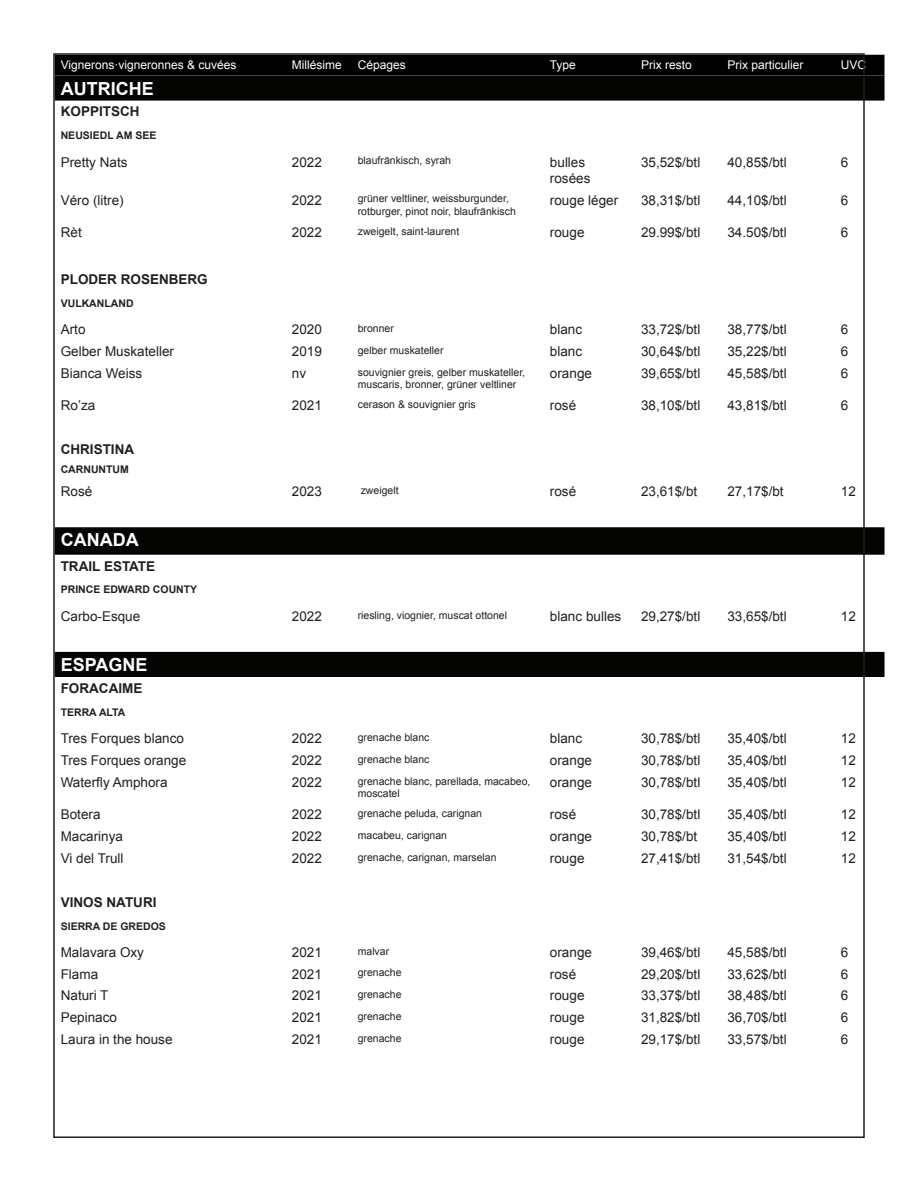
<style>
.page{position:relative;width:918px;height:1188px;background:#fff}
.page>*{position:absolute;margin:0;border:0;box-sizing:border-box;transform-origin:0 0}
.t1{font:700 18px "Arial";color:#fff}
.t2{font:13.5px/16.2px "Arial";color:#231f20}
.t3{font:700 13.5px "Arial";color:#231f20}
.t4{font:12px "Arial";color:#fff}
.t5{font:10.5px/12.6px "Arial";color:#231f20}
.t6{font:700 10.5px "Arial";color:#231f20}
.s1{font-size:12px;color:#fff}
</style>
<div class="page">
<div style="left:56px;top:55px;width:829px;height:46px;background:#040503"></div>
<svg style="left:56px;top:527px;width:829px;height:28px;background:#080907"></svg>
<div style="left:56px;top:652px;width:829px;height:25px;background:#040503"></div>
<p class="t4" style="left:61px;top:57px;width:177px">Vignerons·vigneronnes &amp; cuvées</p>
<p class="t4" style="left:292px;top:57px;width:51px">Millésime</p>
<p class="t4" style="left:358px;top:57px;width:50px">Cépages</p>
<p class="t4" style="left:550px;top:57px;width:28px">Type</p>
<p class="t4" style="left:641px;top:57px;width:52px">Prix resto</p>
<p class="t4" style="left:727px;top:57px;width:78px">Prix particulier</p>
<p class="t4" style="left:841px;top:57px;width:27px">UVC</p>
<p class="t1" style="left:61px;top:76px;width:94px">AUTRICHE</p>
<p class="t3" style="left:61px;top:103px;width:80px">KOPPITSCH</p>
<p class="t6" style="left:61px;top:129px;width:97px">NEUSIEDL AM SEE</p>
<p class="t2" style="left:61px;top:154px;width:68px">Pretty Nats</p>
<p class="t2" style="left:292px;top:154px;width:32px">2022</p>
<p class="t5" style="left:358px;top:155px;width:95px">blaufränkisch, syrah</p>
<p class="t2" style="left:550px;top:154px;width:42px">bulles rosées</p>
<p class="t2" style="left:641px;top:154px;width:61px">35,52$/btl</p>
<p class="t2" style="left:727px;top:154px;width:61px">40,85$/btl</p>
<p class="t2" style="left:841px;top:154px;width:9px">6</p>
<p class="t2" style="left:61px;top:192px;width:65px">Véro (litre)</p>
<p class="t2" style="left:292px;top:192px;width:32px">2022</p>
<p class="t5" style="left:358px;top:193px;width:160px">grüner veltliner, weissburgunder, rotburger, pinot noir, blaufränkisch</p>
<p class="t2" style="left:550px;top:192px;width:70px">rouge léger</p>
<p class="t2" style="left:641px;top:192px;width:61px">38,31$/btl</p>
<p class="t2" style="left:727px;top:192px;width:61px">44,10$/btl</p>
<p class="t2" style="left:841px;top:192px;width:9px">6</p>
<p class="t2" style="left:61px;top:224px;width:23px">Rèt</p>
<p class="t2" style="left:292px;top:224px;width:32px">2022</p>
<p class="t5" style="left:358px;top:225px;width:103px">zweigelt, saint-laurent</p>
<p class="t2" style="left:550px;top:224px;width:36px">rouge</p>
<p class="t2" style="left:641px;top:224px;width:61px">29.99$/btl</p>
<p class="t2" style="left:727px;top:224px;width:61px">34.50$/btl</p>
<p class="t2" style="left:841px;top:224px;width:9px">6</p>
<p class="t3" style="left:61px;top:270px;width:149px">PLODER ROSENBERG</p>
<p class="t6" style="left:61px;top:296px;width:74px">VULKANLAND</p>
<p class="t2" style="left:61px;top:321px;width:26px">Arto</p>
<p class="t2" style="left:292px;top:321px;width:32px">2020</p>
<p class="t5" style="left:358px;top:322px;width:38px">bronner</p>
<p class="t2" style="left:550px;top:321px;width:34px">blanc</p>
<p class="t2" style="left:641px;top:321px;width:61px">33,72$/btl</p>
<p class="t2" style="left:727px;top:321px;width:61px">38,77$/btl</p>
<p class="t2" style="left:841px;top:321px;width:9px">6</p>
<p class="t2" style="left:61px;top:343px;width:115px">Gelber Muskateller</p>
<p class="t2" style="left:292px;top:343px;width:32px">2019</p>
<p class="t5" style="left:358px;top:344px;width:87px">gelber muskateller</p>
<p class="t2" style="left:550px;top:343px;width:34px">blanc</p>
<p class="t2" style="left:641px;top:343px;width:61px">30,64$/btl</p>
<p class="t2" style="left:727px;top:343px;width:61px">35,22$/btl</p>
<p class="t2" style="left:841px;top:343px;width:9px">6</p>
<p class="t2" style="left:61px;top:365px;width:83px">Bianca Weiss</p>
<p class="t2" style="left:292px;top:365px;width:16px">nv</p>
<p class="t5" style="left:358px;top:366px;width:169px">souvignier greis, gelber muskateller, muscaris, bronner, grüner veltliner</p>
<p class="t2" style="left:550px;top:365px;width:44px">orange</p>
<p class="t2" style="left:641px;top:365px;width:61px">39,65$/btl</p>
<p class="t2" style="left:727px;top:365px;width:61px">45,58$/btl</p>
<p class="t2" style="left:841px;top:365px;width:9px">6</p>
<p class="t2" style="left:61px;top:397px;width:36px">Ro’za</p>
<p class="t2" style="left:292px;top:397px;width:32px">2021</p>
<p class="t5" style="left:358px;top:398px;width:119px">cerason &amp; souvignier gris</p>
<p class="t2" style="left:550px;top:397px;width:28px">rosé</p>
<p class="t2" style="left:641px;top:397px;width:61px">38,10$/btl</p>
<p class="t2" style="left:727px;top:397px;width:61px">43,81$/btl</p>
<p class="t2" style="left:841px;top:397px;width:9px">6</p>
<p class="t3" style="left:61px;top:440px;width:75px">CHRISTINA</p>
<p class="t6" style="left:61px;top:463px;width:70px">CARNUNTUM</p>
<p class="t2" style="left:61px;top:483px;width:33px">Rosé</p>
<p class="t2" style="left:292px;top:483px;width:49px">2023 <span class="s1">23</span></p>
<p class="t5" style="left:361px;top:484px;width:39px">zweigelt</p>
<p class="t2" style="left:550px;top:483px;width:28px">rosé</p>
<p class="t2" style="left:641px;top:483px;width:58px">23,61$/bt</p>
<p class="t2" style="left:727px;top:483px;width:58px">27,17$/bt</p>
<p class="t2" style="left:841px;top:483px;width:17px">12</p>
<p class="t1" style="left:61px;top:528px;width:79px">CANADA</p>
<p class="t3" style="left:61px;top:557px;width:96px">TRAIL ESTATE</p>
<p class="t6" style="left:61px;top:583px;width:138px">PRINCE EDWARD COUNTY</p>
<p class="t2" style="left:61px;top:608px;width:81px">Carbo-Esque</p>
<p class="t2" style="left:292px;top:608px;width:32px">2022</p>
<p class="t5" style="left:358px;top:609px;width:151px">riesling, viognier, muscat ottonel</p>
<p class="t2" style="left:550px;top:608px;width:73px">blanc bulles</p>
<p class="t2" style="left:641px;top:608px;width:61px">29,27$/btl</p>
<p class="t2" style="left:727px;top:608px;width:61px">33,65$/btl</p>
<p class="t2" style="left:841px;top:608px;width:17px">12</p>
<p class="t1" style="left:61px;top:653px;width:88px">ESPAGNE</p>
<p class="t3" style="left:61px;top:679px;width:83px">FORACAIME</p>
<p class="t6" style="left:61px;top:706px;width:66px">TERRA ALTA</p>
<p class="t2" style="left:61px;top:731px;width:125px">Tres Forques blanco</p>
<p class="t2" style="left:292px;top:731px;width:32px">2022</p>
<p class="t5" style="left:358px;top:731px;width:73px">grenache blanc</p>
<p class="t2" style="left:550px;top:731px;width:34px">blanc</p>
<p class="t2" style="left:641px;top:731px;width:61px">30,78$/btl</p>
<p class="t2" style="left:727px;top:731px;width:61px">35,40$/btl</p>
<p class="t2" style="left:841px;top:731px;width:17px">12</p>
<p class="t2" style="left:61px;top:753px;width:127px">Tres Forques orange</p>
<p class="t2" style="left:292px;top:753px;width:32px">2022</p>
<p class="t5" style="left:358px;top:753px;width:73px">grenache blanc</p>
<p class="t2" style="left:550px;top:753px;width:44px">orange</p>
<p class="t2" style="left:641px;top:753px;width:61px">30,78$/btl</p>
<p class="t2" style="left:727px;top:753px;width:61px">35,40$/btl</p>
<p class="t2" style="left:841px;top:753px;width:17px">12</p>
<p class="t2" style="left:61px;top:774px;width:108px">Waterfly Amphora</p>
<p class="t2" style="left:292px;top:774px;width:32px">2022</p>
<p class="t5" style="left:358px;top:775px;width:174px">grenache blanc, parellada, macabeo, moscatel</p>
<p class="t2" style="left:550px;top:774px;width:44px">orange</p>
<p class="t2" style="left:641px;top:774px;width:61px">30,78$/btl</p>
<p class="t2" style="left:727px;top:774px;width:61px">35,40$/btl</p>
<p class="t2" style="left:841px;top:774px;width:17px">12</p>
<p class="t2" style="left:61px;top:807px;width:41px">Botera</p>
<p class="t2" style="left:292px;top:807px;width:32px">2022</p>
<p class="t5" style="left:358px;top:807px;width:126px">grenache peluda, carignan</p>
<p class="t2" style="left:550px;top:807px;width:28px">rosé</p>
<p class="t2" style="left:641px;top:807px;width:61px">30,78$/btl</p>
<p class="t2" style="left:727px;top:807px;width:61px">35,40$/btl</p>
<p class="t2" style="left:841px;top:807px;width:17px">12</p>
<p class="t2" style="left:61px;top:828px;width:64px">Macarinya</p>
<p class="t2" style="left:292px;top:828px;width:32px">2022</p>
<p class="t5" style="left:358px;top:829px;width:91px">macabeu, carignan</p>
<p class="t2" style="left:550px;top:828px;width:44px">orange</p>
<p class="t2" style="left:641px;top:828px;width:58px">30,78$/bt</p>
<p class="t2" style="left:727px;top:828px;width:61px">35,40$/btl</p>
<p class="t2" style="left:841px;top:828px;width:17px">12</p>
<p class="t2" style="left:61px;top:850px;width:64px">Vi del Trull</p>
<p class="t2" style="left:292px;top:850px;width:32px">2022</p>
<p class="t5" style="left:358px;top:851px;width:140px">grenache, carignan, marselan</p>
<p class="t2" style="left:550px;top:850px;width:36px">rouge</p>
<p class="t2" style="left:641px;top:850px;width:61px">27,41$/btl</p>
<p class="t2" style="left:727px;top:850px;width:61px">31,54$/btl</p>
<p class="t2" style="left:841px;top:850px;width:17px">12</p>
<p class="t3" style="left:61px;top:893px;width:97px">VINOS NATURI</p>
<p class="t6" style="left:61px;top:919px;width:107px">SIERRA DE GREDOS</p>
<p class="t2" style="left:61px;top:944px;width:85px">Malavara Oxy</p>
<p class="t2" style="left:292px;top:944px;width:32px">2021</p>
<p class="t5" style="left:358px;top:945px;width:33px">malvar</p>
<p class="t2" style="left:550px;top:944px;width:44px">orange</p>
<p class="t2" style="left:641px;top:944px;width:61px">39,46$/btl</p>
<p class="t2" style="left:727px;top:944px;width:61px">45,58$/btl</p>
<p class="t2" style="left:841px;top:944px;width:9px">6</p>
<p class="t2" style="left:61px;top:966px;width:39px">Flama</p>
<p class="t2" style="left:292px;top:966px;width:32px">2021</p>
<p class="t5" style="left:358px;top:967px;width:45px">grenache</p>
<p class="t2" style="left:550px;top:966px;width:28px">rosé</p>
<p class="t2" style="left:641px;top:966px;width:61px">29,20$/btl</p>
<p class="t2" style="left:727px;top:966px;width:61px">33,62$/btl</p>
<p class="t2" style="left:841px;top:966px;width:9px">6</p>
<p class="t2" style="left:61px;top:988px;width:49px">Naturi T</p>
<p class="t2" style="left:292px;top:988px;width:32px">2021</p>
<p class="t5" style="left:358px;top:988px;width:45px">grenache</p>
<p class="t2" style="left:550px;top:988px;width:36px">rouge</p>
<p class="t2" style="left:641px;top:988px;width:61px">33,37$/btl</p>
<p class="t2" style="left:727px;top:988px;width:61px">38,48$/btl</p>
<p class="t2" style="left:841px;top:988px;width:9px">6</p>
<p class="t2" style="left:61px;top:1010px;width:58px">Pepinaco</p>
<p class="t2" style="left:292px;top:1010px;width:32px">2021</p>
<p class="t5" style="left:358px;top:1010px;width:45px">grenache</p>
<p class="t2" style="left:550px;top:1010px;width:36px">rouge</p>
<p class="t2" style="left:641px;top:1010px;width:61px">31,82$/btl</p>
<p class="t2" style="left:727px;top:1010px;width:61px">36,70$/btl</p>
<p class="t2" style="left:841px;top:1010px;width:9px">6</p>
<p class="t2" style="left:61px;top:1031px;width:113px">Laura in the house</p>
<p class="t2" style="left:292px;top:1031px;width:32px">2021</p>
<p class="t5" style="left:358px;top:1032px;width:45px">grenache</p>
<p class="t2" style="left:550px;top:1031px;width:36px">rouge</p>
<p class="t2" style="left:641px;top:1031px;width:61px">29,17$/btl</p>
<p class="t2" style="left:727px;top:1031px;width:61px">33,57$/btl</p>
<p class="t2" style="left:841px;top:1031px;width:9px">6</p>
</div>
